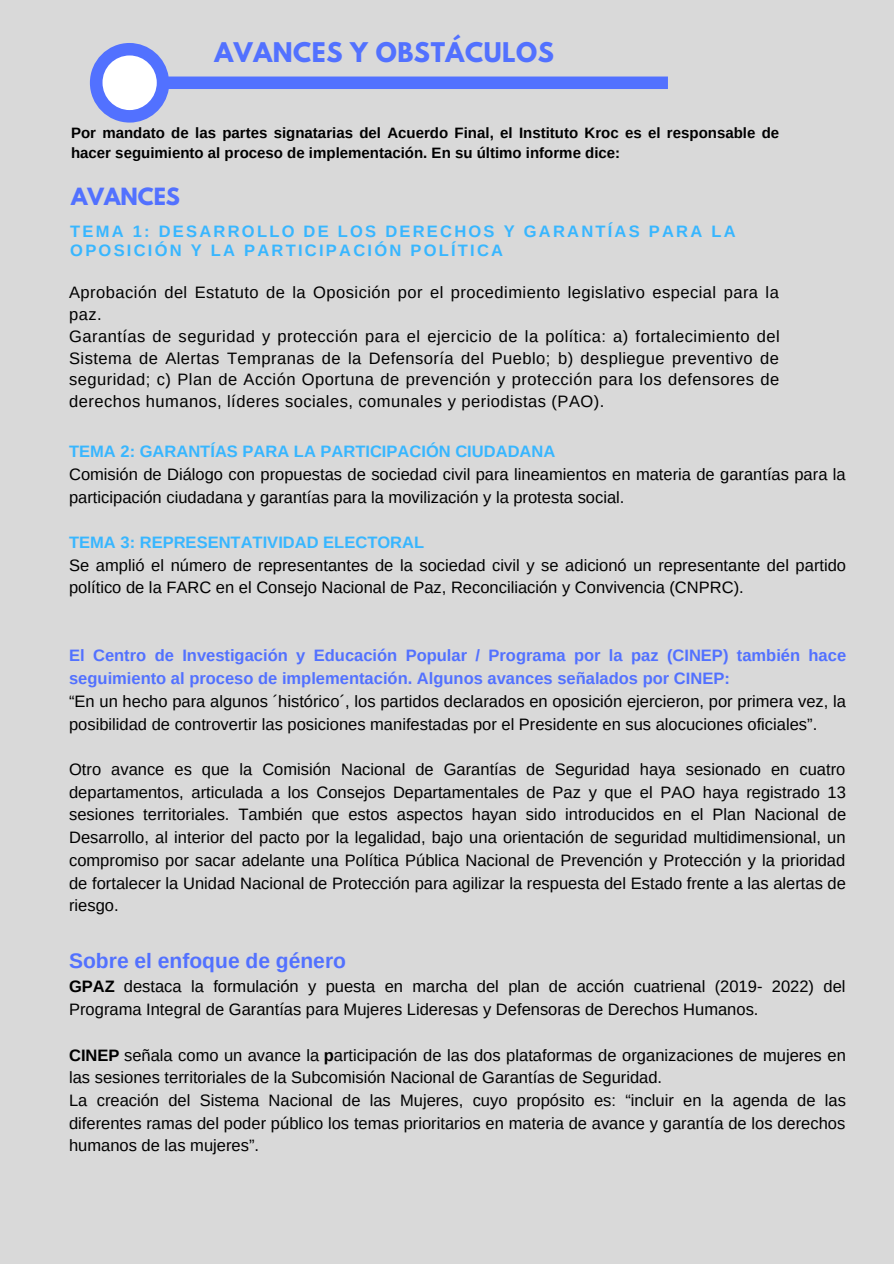
<style>
.page{position:relative;width:894px;height:1264px;background:#fff}
.page>*{position:absolute;margin:0;border:0;box-sizing:border-box;transform-origin:0 0}
.t1{font:700 24px "League Spartan";letter-spacing:.025em;color:#5271ff}
.t2{font:700 21px "Arimo";color:#5271ff}
.t3{font:700 21px "League Spartan";color:#5271ff}
.t4{font:16.5px/22.6px "Arimo";color:#000}
.t5{font:16.5px/21.9px "Arimo";letter-spacing:.03em;color:#000}
.t6{font:700 16.5px/22.6px "Arimo";color:#5271ff}
.t7{font:700 16.5px/18.9px "Arimo";letter-spacing:.135em;color:#38b6ff}
.t8{font:700 16.5px "Arimo";color:#38b6ff}
.t9{font:700 15px/20.4px "Arimo";color:#000}
.s1{font-weight:700}
</style>
<div class="page">
<div style="left:0;top:0;width:893px;height:1263px;background:#d9d9d9"></div>
<svg style="left:90px;top:43px;width:577px;height:80px"></svg>
<h1 class="t1" style="left:214px;top:40px;width:341px">AVANCES Y OBSTÁCULOS</h1>
<p class="t9" style="left:71px;top:122px;width:709px">Por mandato de las partes signatarias del Acuerdo Final, el Instituto Kroc es el responsable de hacer seguimiento al proceso de implementación. En su último informe dice:</p>
<p class="t3" style="left:71px;top:186px;width:110px">AVANCES</p>
<p class="t7" style="left:70px;top:222px;width:666px">TEMA 1: DESARROLLO DE LOS DERECHOS Y GARANTÍAS PARA LA<br>OPOSICIÓN Y LA PARTICIPACIÓN POLÍTICA</p>
<p class="t5" style="left:69px;top:281px;width:712px">Aprobación del Estatuto de la Oposición por el procedimiento legislativo especial para la paz.<br>Garantías de seguridad y protección para el ejercicio de la política: a) fortalecimiento del Sistema de Alertas Tempranas de la Defensoría del Pueblo; b) despliegue preventivo de seguridad; c) Plan de Acción Oportuna de prevención y protección para los defensores de derechos humanos, líderes sociales, comunales y periodistas (PAO).</p>
<p class="t8" style="left:69px;top:442px;width:487px">TEMA 2: GARANTÍAS PARA LA PARTICIPACIÓN CIUDADANA</p>
<p class="t4" style="left:69px;top:463px;width:777px">Comisión de Diálogo con propuestas de sociedad civil para lineamientos en materia de garantías para la participación ciudadana y garantías para la movilización y la protesta social.</p>
<p class="t8" style="left:69px;top:533px;width:356px">TEMA 3: REPRESENTATIVIDAD ELECTORAL</p>
<p class="t4" style="left:69px;top:553px;width:778px">Se amplió el número de representantes de la sociedad civil y se adicionó un representante del partido político de la FARC en el Consejo Nacional de Paz, Reconciliación y Convivencia (CNPRC).</p>
<p class="t6" style="left:69px;top:644px;width:778px">El Centro de Investigación y Educación Popular / Programa por la paz (CINEP) también hace seguimiento al proceso de implementación. Algunos avances señalados por CINEP:</p>
<p class="t4" style="left:69px;top:690px;width:778px">“En un hecho para algunos ´histórico´, los partidos declarados en oposición ejercieron, por primera vez, la posibilidad de controvertir las posiciones manifestadas por el Presidente en sus alocuciones oficiales”.</p>
<p class="t4" style="left:69px;top:758px;width:778px;text-align:justify">Otro avance es que la Comisión Nacional de Garantías de Seguridad haya sesionado en cuatro departamentos, articulada a los Consejos Departamentales de Paz y que el PAO haya registrado 13 sesiones territoriales. También que estos aspectos hayan sido introducidos en el Plan Nacional de Desarrollo, al interior del pacto por la legalidad, bajo una orientación de seguridad multidimensional, un compromiso por sacar adelante una Política Pública Nacional de Prevención y Protección y la prioridad de fortalecer la Unidad Nacional de Protección para agilizar la respuesta del Estado frente a las alertas de riesgo.</p>
<p class="t2" style="left:69px;top:948px;width:278px">Sobre el enfoque de género</p>
<p class="t4" style="left:69px;top:975px;width:777px"><span class="s1">GPAZ</span> destaca la formulación y puesta en marcha del plan de acción cuatrienal (2019- 2022) del<br>Programa Integral de Garantías para Mujeres Lideresas y Defensoras de Derechos Humanos.</p>
<p class="t4" style="left:69px;top:1043px;width:778px"><span class="s1">CINEP</span> señala como un avance la <span class="s1">p</span>articipación de las dos plataformas de organizaciones de mujeres en las sesiones territoriales de la Subcomisión Nacional de Garantías de Seguridad.<br>La creación del Sistema Nacional de las Mujeres, cuyo propósito es: “incluir en la agenda de las diferentes ramas del poder público los temas prioritarios en materia de avance y garantía de los derechos humanos de las mujeres”.</p>
</div>
